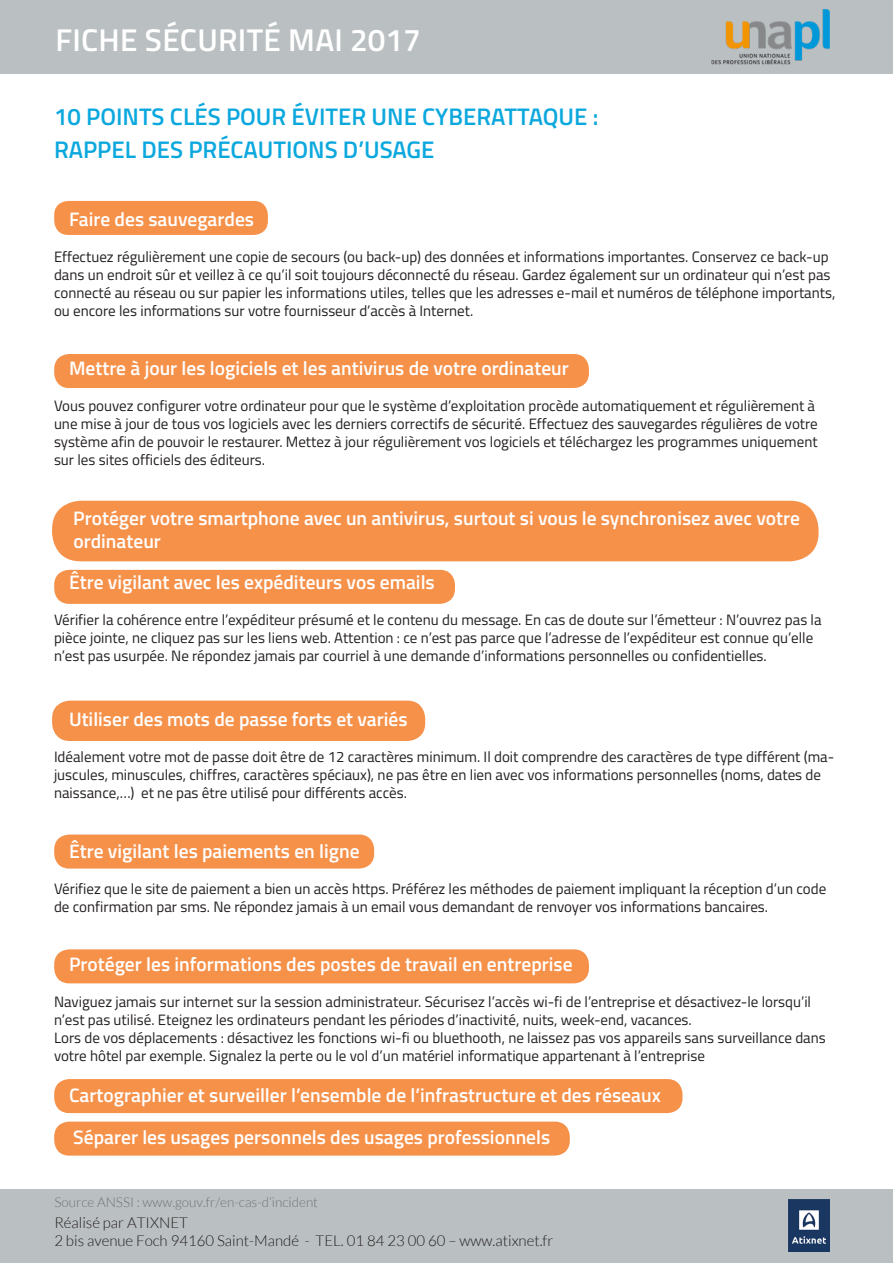
<style>
.page{position:relative;width:893px;height:1263px;background:#fff}
.page>*{position:absolute;margin:0;border:0;box-sizing:border-box;transform-origin:0 0}
.Titre{font:600 31.5px "Titillium Web";letter-spacing:.01em;color:#fff}
.Titre-2{font:600 24px "Titillium Web";color:#0ba8de}
.sous-titres{font:600 19.5px "Titillium Web";color:#fff}
.t1{font:15px/18px "Titillium Web";color:#231f20}
.t2{font:300 15px/18px "Lato";color:#231f20}
.t3{font:300 13.5px "Lato";color:#707477}
</style>
<div class="page">
<div style="left:52px;top:701px;width:373px;height:40px;background:#f6914a;border-radius:18px"></div>
<div style="left:54px;top:1121px;width:516px;height:34px;background:#f6914a;border-radius:15px"></div>
<div style="left:54px;top:1079px;width:628px;height:34px;background:#f6914a;border-radius:15px"></div>
<div style="left:54px;top:949px;width:535px;height:34px;background:#f6914a;border-radius:15px"></div>
<div style="left:54px;top:354px;width:535px;height:34px;background:#f6914a;border-radius:15px"></div>
<div style="left:54px;top:834px;width:320px;height:34px;background:#f6914a;border-radius:15px"></div>
<div style="left:54px;top:201px;width:214px;height:34px;background:#f6914a;border-radius:14px"></div>
<div style="left:54px;top:570px;width:401px;height:34px;background:#f6914a;border-radius:15px"></div>
<div style="left:52px;top:501px;width:767px;height:60px;background:#f6914a;border-radius:29px"></div>
<div style="left:0;top:0;width:893px;height:74px;background:#babfc1"></div>
<div style="left:0;top:1189px;width:893px;height:74px;background:#babfc1"></div>
<img style="left:711px;top:9px;width:119px;height:56px">
<img style="left:788px;top:1199px;width:41px;height:53px">
<p class="Titre" style="left:55px;top:16px;width:367px">FICHE SÉCURITÉ MAI 2017</p>
<p class="Titre-2" style="left:54px;top:98px;width:546px">10 POINTS CLÉS POUR ÉVITER UNE CYBERATTAQUE :</p>
<p class="Titre-2" style="left:54px;top:131px;width:382px">RAPPEL DES PRÉCAUTIONS D’USAGE</p>
<p class="sous-titres" style="left:69px;top:204px;width:187px">Faire des sauvegardes</p>
<p class="t1" style="left:54px;top:247px;width:783px">Effectuez régulièrement une copie de secours (ou back-up) des données et informations importantes. Conservez ce back-up dans un endroit sûr et veillez à ce qu’il soit toujours déconnecté du réseau. Gardez également sur un ordinateur qui n’est pas connecté au réseau ou sur papier les informations utiles, telles que les adresses e-mail et numéros de téléphone importants, ou encore les informations sur votre fournisseur d’accès à Internet.</p>
<p class="sous-titres" style="left:69px;top:354px;width:501px">Mettre à jour les logiciels et les antivirus de votre ordinateur</p>
<p class="t1" style="left:54px;top:396px;width:765px">Vous pouvez configurer votre ordinateur pour que le système d’exploitation procède automatiquement et régulièrement à une mise à jour de tous vos logiciels avec les derniers correctifs de sécurité. Effectuez des sauvegardes régulières de votre système afin de pouvoir le restaurer. Mettez à jour régulièrement vos logiciels et téléchargez les programmes uniquement sur les sites officiels des éditeurs.</p>
<p class="sous-titres" style="left:73px;top:503px;width:728px">Protéger votre smartphone avec un antivirus, surtout si vous le synchronisez avec votre</p>
<p class="sous-titres" style="left:73px;top:527px;width:89px">ordinateur</p>
<p class="sous-titres" style="left:69px;top:568px;width:367px">Être vigilant avec les expéditeurs vos emails</p>
<p class="t1" style="left:54px;top:610px;width:769px">Vérifier la cohérence entre l’expéditeur présumé et le contenu du message. En cas de doute sur l’émetteur : N’ouvrez pas la pièce jointe, ne cliquez pas sur les liens web. Attention : ce n’est pas parce que l’adresse de l’expéditeur est connue qu’elle n’est pas usurpée. Ne répondez jamais par courriel à une demande d’informations personnelles ou confidentielles.</p>
<p class="sous-titres" style="left:69px;top:705px;width:340px">Utiliser des mots de passe forts et variés</p>
<p class="t1" style="left:54px;top:747px;width:782px">Idéalement votre mot de passe doit être de 12 caractères minimum. Il doit comprendre des caractères de type différent (ma&shy;juscules, minuscules, chiffres, caractères spéciaux), ne pas être en lien avec vos informations personnelles (noms, dates de naissance,…) et ne pas être utilisé pour différents accès.</p>
<p class="sous-titres" style="left:69px;top:836px;width:292px">Être vigilant les paiements en ligne</p>
<p class="t1" style="left:54px;top:879px;width:774px">Vérifiez que le site de paiement a bien un accès https. Préférez les méthodes de paiement impliquant la réception d’un code de confirmation par sms. Ne répondez jamais à un email vous demandant de renvoyer vos informations bancaires.</p>
<p class="sous-titres" style="left:69px;top:949px;width:505px">Protéger les informations des postes de travail en entreprise</p>
<p class="t1" style="left:54px;top:992px;width:759px">Naviguez jamais sur internet sur la session administrateur. Sécurisez l’accès wi-fi de l’entreprise et désactivez-le lorsqu’il n’est pas utilisé. Eteignez les ordinateurs pendant les périodes d’inactivité, nuits, week-end, vacances.</p>
<p class="t1" style="left:54px;top:1028px;width:773px">Lors de vos déplacements : désactivez les fonctions wi-fi ou bluethooth, ne laissez pas vos appareils sans surveillance dans votre hôtel par exemple. Signalez la perte ou le vol d’un matériel informatique appartenant à l’entreprise</p>
<p class="sous-titres" style="left:69px;top:1081px;width:593px">Cartographier et surveiller l’ensemble de l’infrastructure et des réseaux</p>
<p class="sous-titres" style="left:73px;top:1122px;width:478px">Séparer les usages personnels des usages professionnels</p>
<p class="t3" style="left:54px;top:1195px;width:265px">Source ANSSI : www.gouv.fr/en-cas-d’incident</p>
<p class="t2" style="left:54px;top:1214px;width:500px">Réalisé par ATIXNET<br>2 bis avenue Foch 94160 Saint-Mandé - TEL. 01 84 23 00 60 – www.atixnet.fr</p>
</div>
